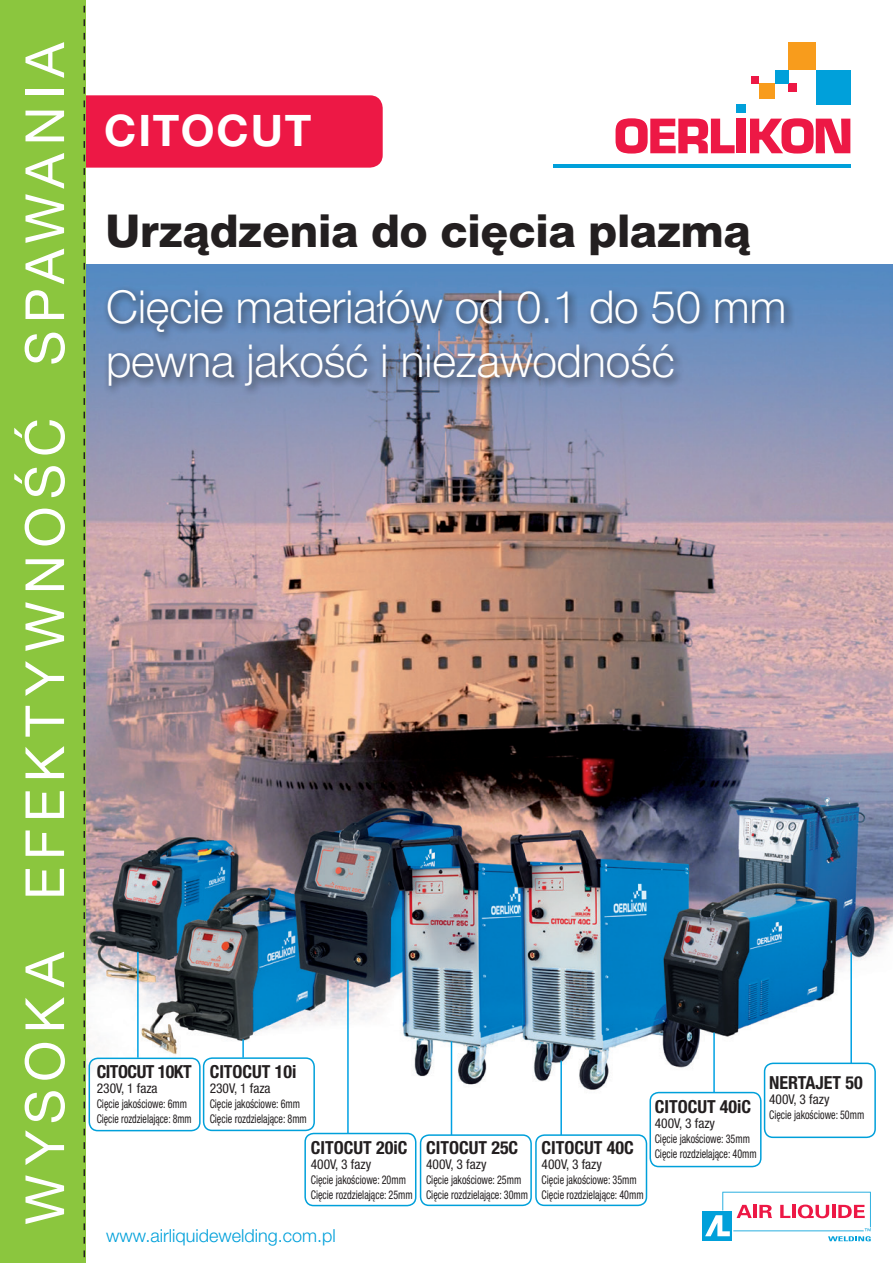
<style>
.page{position:relative;width:893px;height:1263px;background:#fff}
.page>*{position:absolute;margin:0;border:0;box-sizing:border-box;transform-origin:0 0}
.t1{font:54px "Helvetica Neue LT Pro";letter-spacing:.135em;color:#fff}
.t2{font:45px "Switzer EFN Light";letter-spacing:-.01em;color:#fff}
.t3{font:45px "Switzer EFN Heavy";letter-spacing:-.01em;color:#231f20}
.t4{font:700 43.5px "Helvetica Neue LT Pro";letter-spacing:.045em;color:#fff}
.t5{font:700 condensed 18px "Helvetica Neue LT Pro";color:#231f20}
.t6{font:300 18px "Helvetica Neue LT Pro";color:#00a0da}
.t7{font:700 condensed 18px "Helvetica Neue LT Pro";letter-spacing:-.03em;color:#231f20}
.t8{font:condensed 13.5px "Helvetica Neue LT Pro";color:#231f20}
.t9{font:condensed 12px/15px "Helvetica Neue LT Pro";color:#231f20;scale:.84 1}
</style>
<div class="page">
<img style="left:85px;top:264px;width:808px;height:891px">
<svg style="left:702px;top:1191px;width:169px;height:51px"></svg>
<div style="left:203px;top:1057px;width:112px;height:74px;border:2px solid #00a0da;border-radius:9px"></div>
<div style="left:89px;top:1057px;width:112px;height:74px;border:2px solid #00a0da;border-radius:9px"></div>
<div style="left:304px;top:1133px;width:112px;height:73px;border:2px solid #00a0da;border-radius:9px"></div>
<div style="left:420px;top:1134px;width:112px;height:72px;border:2px solid #00a0da;border-radius:9px"></div>
<div style="left:535px;top:1134px;width:112px;height:72px;border:2px solid #00a0da;border-radius:9px"></div>
<div style="left:649px;top:1092px;width:113px;height:75px;border:2px solid #00a0da;border-radius:9px"></div>
<div style="left:764px;top:1062px;width:112px;height:76px;border:2px solid #00a0da;border-radius:9px"></div>
<div style="left:64px;top:95px;width:319px;height:73px;background:#ed1845;border-radius:13px"></div>
<div style="left:0;top:0;width:85px;height:1263px;background:#8bc63e"></div>
<svg style="left:84px;top:5px;width:1px;height:1253px"></svg>
<hr style="left:553px;top:164px;width:297px;height:4px;background:#00a0da">
<svg style="left:616px;top:118px;width:119px;height:36px"></svg>
<div style="left:737px;top:119px;width:9px;height:34px;background:#ed1845"></div>
<svg style="left:750px;top:118px;width:100px;height:36px"></svg>
<div style="left:759px;top:84px;width:16px;height:15px;background:#f89c1c"></div>
<div style="left:789px;top:43px;width:27px;height:27px;background:#f89c1c"></div>
<div style="left:751px;top:76px;width:8px;height:8px;background:#ed1845"></div>
<div style="left:789px;top:84px;width:8px;height:8px;background:#ed1845"></div>
<div style="left:775px;top:70px;width:14px;height:14px;background:#00a0da"></div>
<div style="left:816px;top:70px;width:34px;height:34px;background:#00a0da"></div>
<div style="left:737px;top:104px;width:9px;height:9px;background:#00a0da"></div>
<div style="left:102px;top:285px;width:693px;height:112px;background:#231f20;opacity:.8"></div>
<hr style="left:137px;top:952px;width:2px;height:106px;background:#00a1e3">
<svg style="left:242px;top:1039px;width:2px;height:19px"></svg>
<hr style="left:347px;top:980px;width:2px;height:154px;background:#00a1e3">
<hr style="left:451px;top:1041px;width:1px;height:94px;background:#00a1e3">
<hr style="left:560px;top:1060px;width:2px;height:75px;background:#00a1e3">
<hr style="left:713px;top:1032px;width:2px;height:61px;background:#00a1e3">
<hr style="left:850px;top:952px;width:2px;height:112px;background:#00a1e3">
<p class="t1" style="left:13px;top:1225px;width:1184px;rotate:-90deg">WYSOKA EFEKTYWNOŚĆ SPAWANIA</p>
<p class="t4" style="left:104px;top:103px;width:209px">CITOCUT</p>
<p class="t3" style="left:105px;top:205px;width:648px">Urządzenia do cięcia plazmą</p>
<p class="t2" style="left:106px;top:281px;width:682px">Cięcie materiałów od 0.1 do 50 mm</p>
<p class="t2" style="left:106px;top:335px;width:570px">pewna jakość i niezawodność</p>
<p class="t7" style="left:97px;top:1060px;width:97px">CITOCUT 10KT</p>
<p class="t8" style="left:97px;top:1080px;width:62px">230V, 1 faza</p>
<p class="t9" style="left:97px;top:1096px;width:114px">Cięcie jakościowe: 6mm<br>Cięcie rozdzielające: 8mm</p>
<p class="t5" style="left:210px;top:1061px;width:88px">CITOCUT 10i</p>
<p class="t8" style="left:210px;top:1080px;width:62px">230V, 1 faza</p>
<p class="t9" style="left:210px;top:1096px;width:117px">Cięcie jakościowe: 6mm<br>Cięcie rozdzielające: 8mm</p>
<p class="t5" style="left:311px;top:1136px;width:98px">CITOCUT 20iC</p>
<p class="t8" style="left:311px;top:1156px;width:62px">400V, 3 fazy</p>
<p class="t9" style="left:311px;top:1172px;width:123px">Cięcie jakościowe: 20mm<br>Cięcie rozdzielające: 25mm</p>
<p class="t6" style="left:106px;top:1224px;width:231px">www.airliquidewelding.com.pl</p>
<p class="t5" style="left:426px;top:1137px;width:94px">CITOCUT 25C</p>
<p class="t8" style="left:426px;top:1156px;width:62px">400V, 3 fazy</p>
<p class="t9" style="left:426px;top:1172px;width:123px">Cięcie jakościowe: 25mm<br>Cięcie rozdzielające: 30mm</p>
<p class="t5" style="left:542px;top:1137px;width:94px">CITOCUT 40C</p>
<p class="t8" style="left:542px;top:1156px;width:62px">400V, 3 fazy</p>
<p class="t9" style="left:542px;top:1172px;width:123px">Cięcie jakościowe: 35mm<br>Cięcie rozdzielające: 40mm</p>
<p class="t5" style="left:655px;top:1096px;width:98px">CITOCUT 40iC</p>
<p class="t8" style="left:655px;top:1115px;width:62px">400V, 3 fazy</p>
<p class="t9" style="left:655px;top:1131px;width:123px">Cięcie jakościowe: 35mm<br>Cięcie rozdzielające: 40mm</p>
<p class="t5" style="left:769px;top:1072px;width:95px">NERTAJET 50</p>
<p class="t8" style="left:769px;top:1092px;width:62px">400V, 3 fazy</p>
<p class="t9" style="left:769px;top:1107px;width:115px">Cięcie jakościowe: 50mm</p>
</div>
